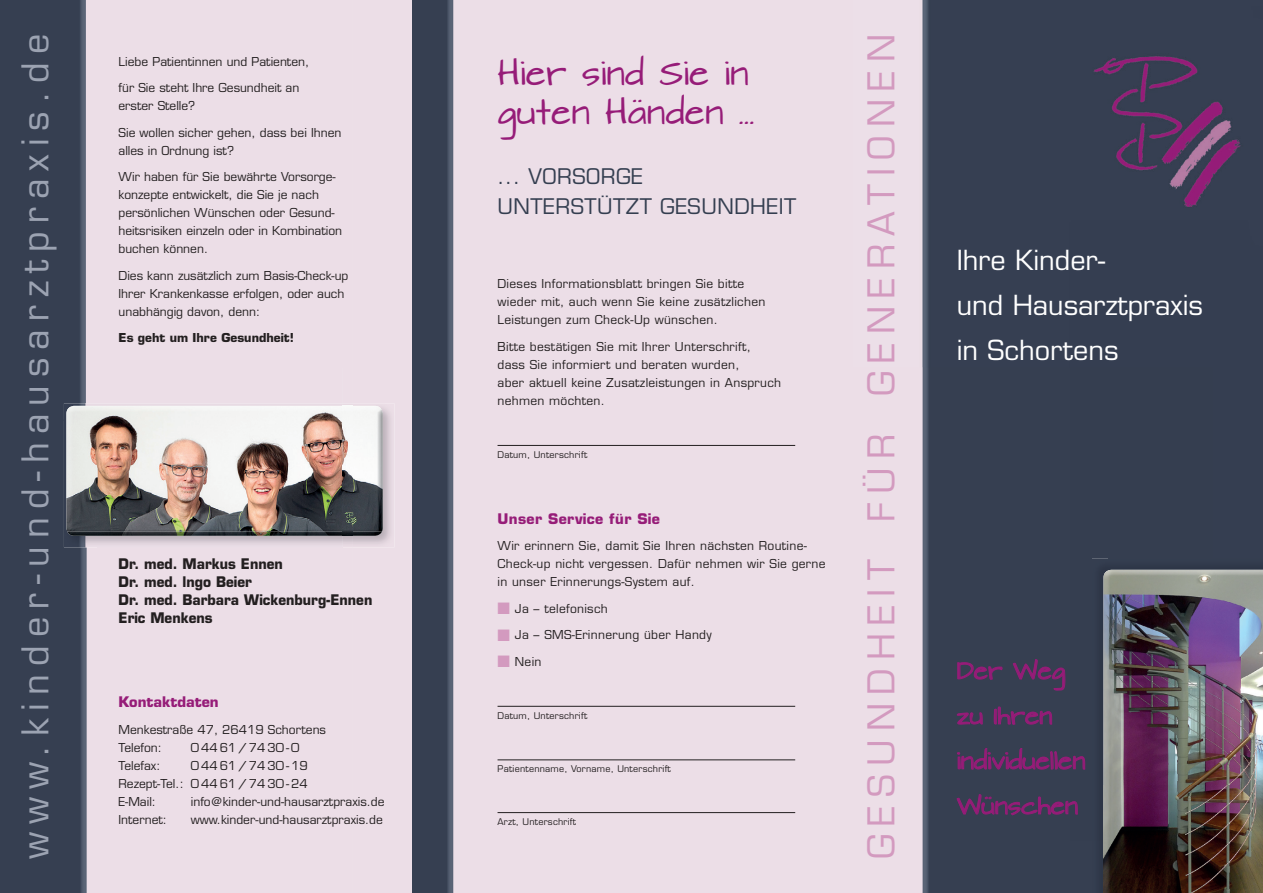
<style>
.page{position:relative;width:1263px;height:893px;background:#fff}
.page>*{position:absolute;margin:0;border:0;box-sizing:border-box;transform-origin:0 0}
.t1{font:36px "Eurostile";letter-spacing:.225em;color:#9ca3b2}
.t2{font:36px "Eurostile";letter-spacing:.23em;color:#d39abf}
.t3{font:30px/39px "Architects Daughter";color:#961c78}
.t4{font:27px/45px "Eurostile";color:#fff}
.t5{font:21px/45px "Architects Daughter";color:#961c78}
.t6{font:21px/30px "Eurostile";letter-spacing:.025em;color:#343e50}
.t7{font:700 14.25px/18px "Eurostile";color:#231f20;scale:.95 1}
.t8{font:700 14.25px "Eurostile";letter-spacing:.025em;color:#961c78}
.t9{font:700 14.25px "Eurostile";color:#961c78}
.t10{font:12px/18px "Eurostile";color:#231f20}
.t11{font:12px/18px "Eurostile";letter-spacing:.025em;color:#231f20}
.t12{font:700 12px "Eurostile";color:#231f20}
.t13{font:9px "Eurostile";letter-spacing:.025em;color:#231f20}
.s1{color:#d39abf}
</style>
<div class="page">
<img style="left:343px;top:0;width:509px;height:893px">
<img style="left:852px;top:0;width:359px;height:367px">
<div style="left:1211px;top:0;width:52px;height:558px;background:#353e51"></div>
<img style="left:852px;top:367px;width:256px;height:526px">
<div style="left:1108px;top:367px;width:104px;height:191px;background:#353e50"></div>
<img style="left:0;top:0;width:343px;height:420px">
<img style="left:0;top:420px;width:97px;height:473px">
<svg style="left:957px;top:662px;width:45px;height:18px"></svg>
<svg style="left:1013px;top:659px;width:52px;height:31px;background:#473857"></svg>
<svg style="left:957px;top:712px;width:25px;height:13px"></svg>
<svg style="left:994px;top:706px;width:58px;height:19px"></svg>
<svg style="left:957px;top:748px;width:128px;height:22px;background:#4e355a"></svg>
<svg style="left:957px;top:794px;width:120px;height:21px;background:#4c3659"></svg>
<img style="left:64px;top:403px;width:330px;height:144px">
<img style="left:71px;top:406px;width:272px;height:1px">
<svg style="left:343px;top:406px;width:36px;height:1px"></svg>
<img style="left:353px;top:531px;width:24px;height:5px">
<svg style="left:67px;top:531px;width:6px;height:5px"></svg>
<svg style="left:343px;top:531px;width:10px;height:5px"></svg>
<img style="left:343px;top:407px;width:40px;height:124px">
<img style="left:66px;top:407px;width:5px;height:122px">
<hr style="left:497px;top:445px;width:298px;height:1px;background:#231f20">
<hr style="left:497px;top:706px;width:298px;height:1px;background:#231f20">
<hr style="left:497px;top:760px;width:298px;height:1px;background:#231f20">
<hr style="left:497px;top:812px;width:298px;height:1px;background:#231f20">
<div style="left:1092px;top:558px;width:171px;height:335px;background:#323b4d"></div>
<img style="left:1107px;top:570px;width:156px;height:1px">
<img style="left:1103px;top:571px;width:160px;height:322px">
<h1 class="t1" style="left:14px;top:859px;width:827px;rotate:-90deg">www.kinder-und-hausarztpraxis.de</h1>
<p class="t10" style="left:119px;top:52px;width:192px">Liebe Patientinnen und Patienten,</p>
<p class="t10" style="left:119px;top:79px;width:182px">für Sie steht Ihre Gesundheit an erster Stelle?</p>
<p class="t10" style="left:119px;top:123px;width:224px">Sie wollen sicher gehen, dass bei Ihnen alles in Ordnung ist?</p>
<p class="t10" style="left:119px;top:168px;width:225px">Wir haben für Sie bewährte Vorsorge&shy;konzepte entwickelt, die Sie je nach persönlichen Wünschen oder Gesund&shy;heitsrisiken einzeln oder in Kombination buchen können.</p>
<p class="t10" style="left:119px;top:266px;width:231px">Dies kann zusätzlich zum Basis-Check-up<br>Ihrer Krankenkasse erfolgen, oder auch unabhängig davon, denn:</p>
<p class="t12" style="left:119px;top:330px;width:177px">Es geht um Ihre Gesundheit!</p>
<p class="t7" style="left:119px;top:554px;width:269px">Dr. med. Markus Ennen<br>Dr. med. lngo Beier<br>Dr. med. Barbara Wickenburg-Ennen<br>Eric Menkens</p>
<p class="t9" style="left:119px;top:693px;width:102px">Kontaktdaten</p>
<p class="t10" style="left:119px;top:720px;width:209px">Menkestraße 47, 26419 Schortens<br>Telefon:</p>
<p class="t10" style="left:191px;top:738px;width:110px">0 44 61 / 74 30 - 0</p>
<p class="t10" style="left:119px;top:756px;width:191px;text-align:justify;text-indent:72px">0 44 61 / 74 30 - 19<br>Rezept-Tel.: 0 44 61 / 74 30 - 24<br>E-Mail:</p>
<p class="t10" style="left:119px;top:756px;width:43px">Telefax:</p>
<p class="t10" style="left:191px;top:792px;width:195px">info@kinder-und-hausarztpraxis.de</p>
<p class="t10" style="left:119px;top:810px;width:50px">Internet:</p>
<p class="t10" style="left:191px;top:810px;width:194px">www.kinder-und-hausarztpraxis.de</p>
<h2 class="t3" style="left:497px;top:56px;width:259px">Hier sind Sie in guten Händen ...</h2>
<h3 class="t6" style="left:497px;top:161px;width:300px">... VORSORGE<br>UNTERSTÜTZT GESUNDHEIT</h3>
<p class="t11" style="left:497px;top:275px;width:269px">Dieses Informationsblatt bringen Sie bitte wieder mit, auch wenn Sie keine zusätzlichen<br>Leistungen zum Check-Up wünschen.</p>
<p class="t11" style="left:497px;top:337px;width:285px">Bitte bestätigen Sie mit Ihrer Unterschrift, dass Sie informiert und beraten wurden,<br>aber aktuell keine Zusatzleistungen in Anspruch nehmen möchten.</p>
<p class="t13" style="left:497px;top:449px;width:91px">Datum, Unterschrift</p>
<p class="t8" style="left:497px;top:510px;width:164px">Unser Service für Sie</p>
<p class="t11" style="left:497px;top:537px;width:330px">Wir erinnern Sie, damit Sie Ihren nächsten Routine-<br>Check-up nicht vergessen. Dafür nehmen wir Sie gerne in unser Erinnerungs-System auf.</p>
<p class="t11" style="left:497px;top:599px;width:112px"><span class="s1">■</span> Ja – telefonisch</p>
<p class="t11" style="left:497px;top:626px;width:216px"><span class="s1">■</span> Ja – SMS-Erinnerung über Handy</p>
<p class="t10" style="left:497px;top:652px;width:46px"><span class="s1">■</span> Nein</p>
<p class="t13" style="left:497px;top:710px;width:91px">Datum, Unterschrift</p>
<p class="t13" style="left:497px;top:763px;width:175px">Patientenname, Vorname, Unterschrift</p>
<p class="t13" style="left:497px;top:816px;width:80px">Arzt, Unterschrift</p>
<h1 class="t2" style="left:859px;top:859px;width:826px;rotate:-90deg">GESUNDHEIT FÜR GENERATIONEN</h1>
<h3 class="t4" style="left:957px;top:238px;width:248px">Ihre Kinder-<br>und Hausarztpraxis in Schortens</h3>
<h3 class="t5" style="left:957px;top:649px;width:130px">Der Weg zu Ihren individuellen<br>Wünschen</h3>
</div>
